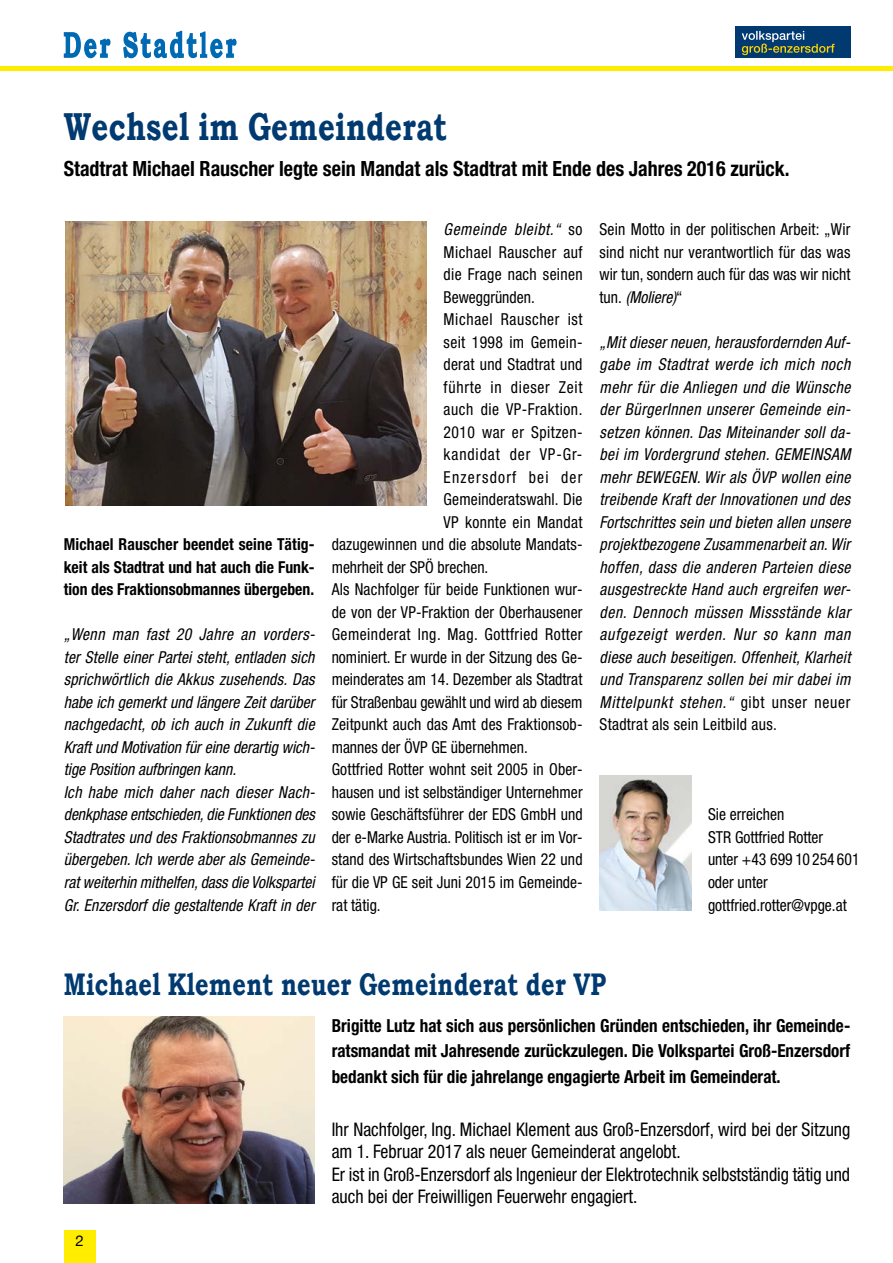
<style>
.page{position:relative;width:893px;height:1263px;background:#fff}
.page>*{position:absolute;margin:0;border:0;box-sizing:border-box;transform-origin:0 0}
.Head{font:700 39px "Bookman Old Style";letter-spacing:.01em;color:#003a70;scale:.75 1}
.Head-2{font:700 31.2px "Bookman Old Style";letter-spacing:.01em;color:#003a70;scale:.75 1}
.Subline{font:700 condensed 21px "Helvetica Neue LT Std";color:#000;scale:.95 1}
.Copy_2017_größer{font:condensed 18.75px/22.5px "Helvetica Neue LT Std";color:#000;scale:.95 1}
.Subline-2{font:700 condensed 18px/25.5px "Helvetica Neue LT Std";color:#000;text-align:justify;scale:.95 1}
.Copy_2017{font:italic condensed 16.5px/22.5px "Helvetica Neue LT Std";letter-spacing:.01em;color:#000;text-align:justify;scale:.95 1}
.Copy_2017-2{font:condensed 16.5px/22.5px "Helvetica Neue LT Std";letter-spacing:.01em;color:#000;text-align:justify;scale:.95 1}
.Copy_2017-3{font:700 condensed 16.5px/22.5px "Helvetica Neue LT Std";color:#000;text-align:justify;scale:.95 1}
.Copy_2017-4{font:condensed 16.5px "Helvetica Neue LT Std";letter-spacing:.035em;color:#000;scale:.95 1}
.Copy_2017-5{font:condensed 16.5px "Helvetica Neue LT Std";letter-spacing:.04em;color:#000;scale:.95 1}
.Copy_2017-6{font:condensed 16.5px "Helvetica Neue LT Std";letter-spacing:.045em;color:#000;scale:.95 1}
.Copy_2017-7{font:condensed 16.5px "Helvetica Neue LT Std";letter-spacing:.03em;color:#000;scale:.95 1}
.Copy_2017-8{font:condensed 16.5px "Helvetica Neue LT Std";letter-spacing:.055em;color:#000;scale:.95 1}
.Copy_2017-9{font:condensed 16.5px "Helvetica Neue LT Std";letter-spacing:.08em;color:#000;scale:.95 1}
.t1{font:15px "Helvetica Neue";color:#000}
.s1{font-style:italic}
.s2{font-style:normal}
</style>
<div class="page">
<div style="left:64px;top:1231px;width:31px;height:32px;background:#ffed00"></div>
<div style="left:0;top:66px;width:893px;height:5px;background:#ffed00"></div>
<svg style="left:64px;top:32px;width:47px;height:26px"></svg>
<svg style="left:123px;top:31px;width:114px;height:27px"></svg>
<div style="left:735px;top:27px;width:115px;height:31px;background:#003a70"></div>
<svg style="left:742px;top:31px;width:93px;height:24px"></svg>
<img style="left:65px;top:221px;width:362px;height:284px">
<img style="left:64px;top:1017px;width:251px;height:186px">
<img style="left:600px;top:775px;width:91px;height:135px">
<p class="Head" style="left:64px;top:104px;width:512px">Wechsel im Gemeinderat</p>
<p class="Subline" style="left:64px;top:156px;width:765px">Stadtrat Michael Rauscher legte sein Mandat als Stadtrat mit Ende des Jahres 2016 zurück.</p>
<p class="Copy_2017-3" style="left:64px;top:533px;width:266px">Michael Rauscher beendet seine Tätig&shy;keit als Stadtrat und hat auch die Funk&shy;tion des Fraktionsobmannes übergeben.</p>
<p class="Copy_2017" style="left:64px;top:624px;width:266px">„Wenn man fast 20 Jahre an vorders&shy;ter Stelle einer Partei steht, entladen sich sprichwörtlich die Akkus zusehends. Das habe ich gemerkt und längere Zeit darüber nachgedacht, ob ich auch in Zukunft die Kraft und Motivation für eine derartig wich&shy;tige Position aufbringen kann.</p>
<p class="Copy_2017" style="left:64px;top:781px;width:266px">Ich habe mich daher nach dieser Nach&shy;denkphase entschieden, die Funktionen des Stadtrates und des Fraktionsobmannes zu übergeben. Ich werde aber als Gemeinde&shy;rat weiterhin mithelfen, dass die Volkspartei Gr. Enzersdorf die gestaltende Kraft in der</p>
<p class="Copy_2017-2" style="left:444px;top:218px;width:148px"><span class="s1">Gemeinde bleibt.“</span> so Michael Rauscher auf die Frage nach seinen Beweggründen.</p>
<p class="Copy_2017-5" style="left:444px;top:310px;width:148px">Michael Rauscher ist</p>
<p class="Copy_2017-2" style="left:444px;top:331px;width:148px">seit 1998 im Gemein-</p>
<p class="Copy_2017-2" style="left:444px;top:353px;width:148px">derat und Stadtrat und</p>
<p class="Copy_2017-6" style="left:444px;top:378px;width:148px">führte in dieser Zeit</p>
<p class="Copy_2017-4" style="left:444px;top:400px;width:148px">auch die VP-Fraktion.</p>
<p class="Copy_2017-7" style="left:444px;top:423px;width:148px">2010 war er Spitzen-</p>
<p class="Copy_2017-8" style="left:444px;top:445px;width:148px">kandidat der VP-Gr-</p>
<p class="Copy_2017-9" style="left:444px;top:468px;width:148px">Enzersdorf bei der</p>
<p class="Copy_2017-2" style="left:444px;top:488px;width:148px">Gemeinderatswahl. Die</p>
<p class="Copy_2017-2" style="left:444px;top:511px;width:148px">VP konnte ein Mandat</p>
<p class="Copy_2017-2" style="left:332px;top:533px;width:266px">dazugewinnen und die absolute Mandats-</p>
<p class="Copy_2017-2" style="left:332px;top:556px;width:166px">mehrheit der SPÖ brechen.</p>
<p class="Copy_2017-2" style="left:332px;top:578px;width:266px">Als Nachfolger für beide Funktionen wur&shy;de von der VP-Fraktion der Oberhausener Gemeinderat Ing. Mag. Gottfried Rotter nominiert. Er wurde in der Sitzung des Ge&shy;meinderates am 14. Dezember als Stadtrat für Straßenbau gewählt und wird ab diesem Zeitpunkt auch das Amt des Fraktionsob&shy;mannes der ÖVP GE übernehmen.</p>
<p class="Copy_2017-2" style="left:332px;top:758px;width:266px">Gottfried Rotter wohnt seit 2005 in Ober&shy;hausen und ist selbständiger Unternehmer sowie Geschäftsführer der EDS GmbH und der e-Marke Austria. Politisch ist er im Vor&shy;stand des Wirtschaftsbundes Wien 22 und für die VP GE seit Juni 2015 im Gemeinde&shy;rat tätig.</p>
<p class="Copy_2017-2" style="left:600px;top:218px;width:266px">Sein Motto in der politischen Arbeit: „Wir sind nicht nur verantwortlich für das was wir tun, sondern auch für das was wir nicht tun. <span class="s1">(Moliere)</span>“</p>
<p class="Copy_2017" style="left:600px;top:331px;width:266px">„Mit dieser neuen, herausfordernden Auf&shy;gabe im Stadtrat werde ich mich noch mehr für die Anliegen und die Wünsche der BürgerInnen unserer Gemeinde ein&shy;setzen können. Das Miteinander soll da&shy;bei im Vordergrund stehen. GEMEINSAM mehr BEWEGEN. Wir als ÖVP wollen eine treibende Kraft der Innovationen und des Fortschrittes sein und bieten allen unsere projektbezogene Zusammenarbeit an. Wir hoffen, dass die anderen Parteien diese ausgestreckte Hand auch ergreifen wer&shy;den. Dennoch müssen Missstände klar aufgezeigt werden. Nur so kann man diese auch beseitigen. Offenheit, Klarheit und Transparenz sollen bei mir dabei im Mittelpunkt stehen.“ <span class="s2">gibt unser neuer Stadtrat als sein Leitbild aus.</span></p>
<p class="Copy_2017-2" style="left:708px;top:803px;width:161px;text-align:left">Sie erreichen<br>STR Gottfried Rotter<br>unter +43 699 10 254 601 oder unter gottfried.rotter@vpge.at</p>
<p class="Head-2" style="left:64px;top:966px;width:724px">Michael Klement neuer Gemeinderat der VP</p>
<p class="Subline-2" style="left:332px;top:1012px;width:548px">Brigitte Lutz hat sich aus persönlichen Gründen entschieden, ihr Gemeinde&shy;ratsmandat mit Jahresende zurückzulegen. Die Volkspartei Groß-Enzersdorf bedankt sich für die jahrelange engagierte Arbeit im Gemeinderat.</p>
<p class="Copy_2017_größer" style="left:332px;top:1117px;width:548px">Ihr Nachfolger, Ing. Michael Klement aus Groß-Enzersdorf, wird bei der Sitzung am 1. Februar 2017 als neuer Gemeinderat angelobt.</p>
<p class="Copy_2017_größer" style="left:332px;top:1162px;width:547px">Er ist in Groß-Enzersdorf als Ingenieur der Elektrotechnik selbstständig tätig und auch bei der Freiwilligen Feuerwehr engagiert.</p>
<p class="t1" style="left:75px;top:1228px;width:10px">2</p>
</div>
